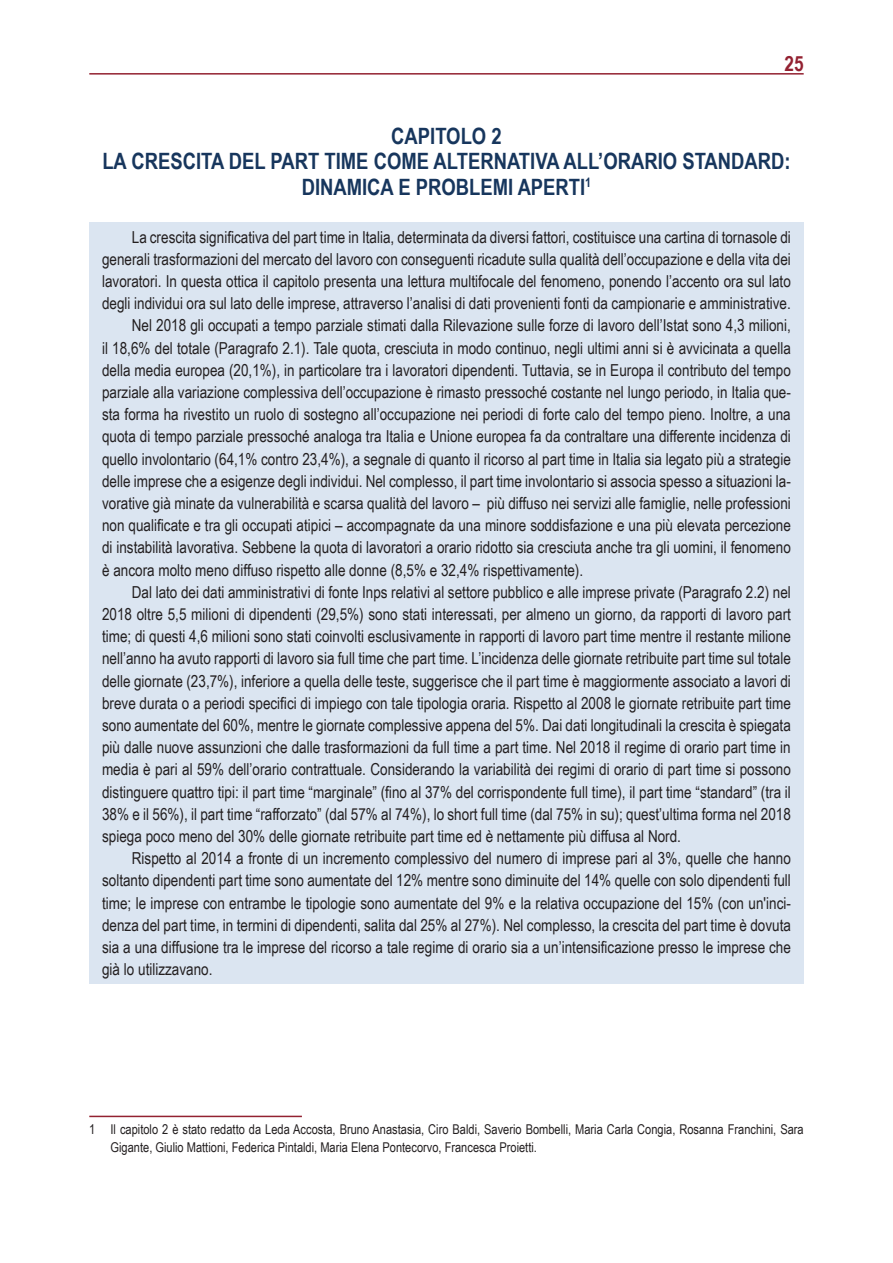
<style>
.page{position:relative;width:893px;height:1263px;background:#fff}
.page>*{position:absolute;margin:0;border:0;box-sizing:border-box;transform-origin:0 0}
.t1{font:700 22.5px/25.5px "Arial Narrow";color:#17365d;text-align:center}
.t2{font:700 21px "Arial Narrow";color:#932131}
.t3{font:16.5px "Arial Narrow";color:#231f20}
.t4{font:13.5px/18px "Arial Narrow";color:#231f20}
</style>
<div class="page">
<hr style="left:89px;top:73px;width:715px;height:2px;background:#932131">
<div style="left:89px;top:222px;width:715px;height:95px;background:#dbe5f1"></div>
<div style="left:89px;top:311px;width:715px;height:272px;background:#dbe5f1"></div>
<div style="left:89px;top:577px;width:715px;height:273px;background:#dbe5f1"></div>
<div style="left:89px;top:844px;width:715px;height:139px;background:#dbe5f1"></div>
<hr style="left:89px;top:1116px;width:213px;height:1px;background:#932131">
<p class="t2" style="left:784px;top:47px;width:21px">25</p>
<h1 class="t1" style="left:102px;top:122px;width:690px">CAPITOLO 2<br>LA CRESCITA DEL PART TIME COME ALTERNATIVA ALL’ORARIO STANDARD:<br>DINAMICA E PROBLEMI APERTI<sup>1</sup></h1>
<p class="t3" style="left:132px;top:225px;width:661px">La crescita significativa del part time in Italia, determinata da diversi fattori, costituisce una cartina di tornasole di</p>
<p class="t3" style="left:102px;top:247px;width:690px">generali trasformazioni del mercato del lavoro con conseguenti ricadute sulla qualità dell’occupazione e della vita dei</p>
<p class="t3" style="left:102px;top:269px;width:690px">lavoratori. In questa ottica il capitolo presenta una lettura multifocale del fenomeno, ponendo l’accento ora sul lato</p>
<p class="t3" style="left:102px;top:291px;width:690px">degli individui ora sul lato delle imprese, attraverso l’analisi di dati provenienti fonti da campionarie e amministrative.</p>
<p class="t3" style="left:132px;top:313px;width:661px">Nel 2018 gli occupati a tempo parziale stimati dalla Rilevazione sulle forze di lavoro dell’Istat sono 4,3 milioni,</p>
<p class="t3" style="left:102px;top:336px;width:690px">il 18,6% del totale (Paragrafo 2.1). Tale quota, cresciuta in modo continuo, negli ultimi anni si è avvicinata a quella</p>
<p class="t3" style="left:102px;top:358px;width:690px">della media europea (20,1%), in particolare tra i lavoratori dipendenti. Tuttavia, se in Europa il contributo del tempo</p>
<p class="t3" style="left:102px;top:380px;width:690px">parziale alla variazione complessiva dell’occupazione è rimasto pressoché costante nel lungo periodo, in Italia que-</p>
<p class="t3" style="left:102px;top:402px;width:690px">sta forma ha rivestito un ruolo di sostegno all’occupazione nei periodi di forte calo del tempo pieno. Inoltre, a una</p>
<p class="t3" style="left:102px;top:424px;width:690px">quota di tempo parziale pressoché analoga tra Italia e Unione europea fa da contraltare una differente incidenza di</p>
<p class="t3" style="left:102px;top:447px;width:690px">quello involontario (64,1% contro 23,4%), a segnale di quanto il ricorso al part time in Italia sia legato più a strategie</p>
<p class="t3" style="left:102px;top:469px;width:690px">delle imprese che a esigenze degli individui. Nel complesso, il part time involontario si associa spesso a situazioni la-</p>
<p class="t3" style="left:102px;top:491px;width:690px">vorative già minate da vulnerabilità e scarsa qualità del lavoro – più diffuso nei servizi alle famiglie, nelle professioni</p>
<p class="t3" style="left:102px;top:513px;width:690px">non qualificate e tra gli occupati atipici – accompagnate da una minore soddisfazione e una più elevata percezione</p>
<p class="t3" style="left:102px;top:535px;width:690px">di instabilità lavorativa. Sebbene la quota di lavoratori a orario ridotto sia cresciuta anche tra gli uomini, il fenomeno</p>
<p class="t3" style="left:102px;top:558px;width:483px">è ancora molto meno diffuso rispetto alle donne (8,5% e 32,4% rispettivamente).</p>
<p class="t3" style="left:132px;top:580px;width:661px">Dal lato dei dati amministrativi di fonte Inps relativi al settore pubblico e alle imprese private (Paragrafo 2.2) nel</p>
<p class="t3" style="left:102px;top:602px;width:690px">2018 oltre 5,5 milioni di dipendenti (29,5%) sono stati interessati, per almeno un giorno, da rapporti di lavoro part</p>
<p class="t3" style="left:102px;top:624px;width:690px">time; di questi 4,6 milioni sono stati coinvolti esclusivamente in rapporti di lavoro part time mentre il restante milione</p>
<p class="t3" style="left:102px;top:646px;width:690px">nell’anno ha avuto rapporti di lavoro sia full time che part time. L’incidenza delle giornate retribuite part time sul totale</p>
<p class="t3" style="left:102px;top:669px;width:690px">delle giornate (23,7%), inferiore a quella delle teste, suggerisce che il part time è maggiormente associato a lavori di</p>
<p class="t3" style="left:102px;top:691px;width:690px">breve durata o a periodi specifici di impiego con tale tipologia oraria. Rispetto al 2008 le giornate retribuite part time</p>
<p class="t3" style="left:102px;top:713px;width:690px">sono aumentate del 60%, mentre le giornate complessive appena del 5%. Dai dati longitudinali la crescita è spiegata</p>
<p class="t3" style="left:102px;top:735px;width:690px">più dalle nuove assunzioni che dalle trasformazioni da full time a part time. Nel 2018 il regime di orario part time in</p>
<p class="t3" style="left:102px;top:757px;width:690px">media è pari al 59% dell’orario contrattuale. Considerando la variabilità dei regimi di orario di part time si possono</p>
<p class="t3" style="left:102px;top:780px;width:690px">distinguere quattro tipi: il part time “marginale” (fino al 37% del corrispondente full time), il part time “standard” (tra il</p>
<p class="t3" style="left:102px;top:802px;width:690px">38% e il 56%), il part time “rafforzato” (dal 57% al 74%), lo short full time (dal 75% in su); quest’ultima forma nel 2018</p>
<p class="t3" style="left:102px;top:824px;width:580px">spiega poco meno del 30% delle giornate retribuite part time ed è nettamente più diffusa al Nord.</p>
<p class="t3" style="left:132px;top:846px;width:661px">Rispetto al 2014 a fronte di un incremento complessivo del numero di imprese pari al 3%, quelle che hanno</p>
<p class="t3" style="left:102px;top:868px;width:690px">soltanto dipendenti part time sono aumentate del 12% mentre sono diminuite del 14% quelle con solo dipendenti full</p>
<p class="t3" style="left:102px;top:891px;width:690px">time; le imprese con entrambe le tipologie sono aumentate del 9% e la relativa occupazione del 15% (con un'inci-</p>
<p class="t3" style="left:102px;top:913px;width:690px">denza del part time, in termini di dipendenti, salita dal 25% al 27%). Nel complesso, la crescita del part time è dovuta</p>
<p class="t3" style="left:102px;top:935px;width:690px">sia a una diffusione tra le imprese del ricorso a tale regime di orario sia a un’intensificazione presso le imprese che</p>
<p class="t3" style="left:102px;top:957px;width:112px">già lo utilizzavano.</p>
<p class="t4" style="left:111px;top:1120px;width:695px;text-indent:-21px">1 Il capitolo 2 è stato redatto da Leda Accosta, Bruno Anastasia, Ciro Baldi, Saverio Bombelli, Maria Carla Congia, Rosanna Franchini, Sara<br>Gigante, Giulio Mattioni, Federica Pintaldi, Maria Elena Pontecorvo, Francesca Proietti.</p>
</div>
